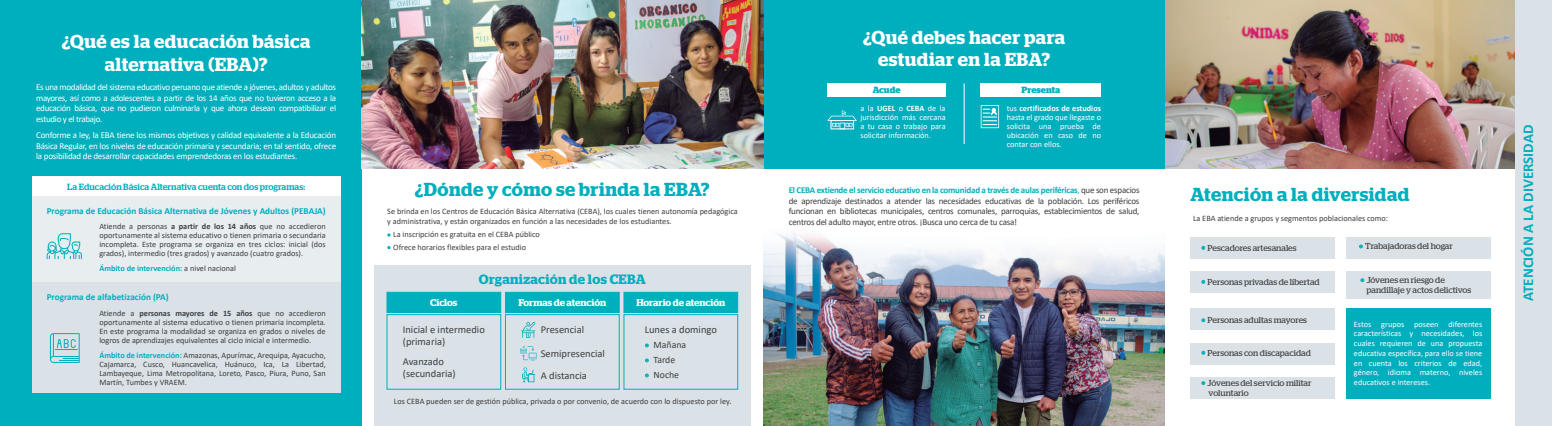
<style>
.page{position:relative;width:1552px;height:426px;background:#fff}
.page>*{position:absolute;margin:0;border:0;box-sizing:border-box;transform-origin:0 0}
.t1{font:600 18.75px/22.5px "Stag";letter-spacing:.025em;color:#fff;text-align:center}
.t2{font:600 18.75px "Stag";letter-spacing:.02em;color:#00afbd}
.t3{font:700 15px "Calibri";color:#00afbd}
.t4{font:600 13.5px "Stag";letter-spacing:.02em;color:#00afbd}
.t5{font:10.5px/12px "Calibri";color:#3e3e3f}
.t6{font:600 9.75px "Stag";letter-spacing:-.005em;color:#fff}
.t7{font:9.75px/15px "Calibri";color:#3e3e3f}
.t8{font:700 9.23px "Calibri";color:#00afbd}
.t9{font:9px/10.5px "Calibri";letter-spacing:-.035em;color:#fff;text-align:justify}
.t10{font:9px/10.5px "Calibri";letter-spacing:-.025em;color:#3e3e3f;text-align:justify}
.t11{font:500 9px "Stag";letter-spacing:-.005em;color:#00afbd}
.t12{font:700 9px "Stag";color:#00afbd}
.t13{font:8.62px/9.8px "Stag";color:#3e3e3f}
.t14{font:8.25px/9px "Calibri";color:#3e3e3f;text-align:justify}
.t15{font:8.25px/9px "Calibri";color:#fff;text-align:justify}
.t16{font:700 8.25px "Calibri";color:#00afbd}
.s1{font-weight:700}
.s2{font-weight:400;color:#3e3e3f}
.s3{font-weight:700;color:#00afbd}
.s4{font-size:9px;color:#00afbd}
.s5{color:#00afbd}
.s6{font-family:"Calibri";font-size:9px;color:#00afbd}
</style>
<div class="page">
<img style="left:764px;top:233px;width:401px;height:192px">
<div style="left:0;top:0;width:361px;height:425px;background:#00afbd"></div>
<div style="left:374px;top:265px;width:377px;height:160px;background:#dae2e7"></div>
<img style="left:1165px;top:0;width:351px;height:168px">
<div style="left:387px;top:314px;width:114px;height:75px;border:1px solid #00afbd"></div>
<div style="left:505px;top:314px;width:115px;height:75px;border:1px solid #00afbd"></div>
<div style="left:624px;top:314px;width:114px;height:75px;border:1px solid #00afbd"></div>
<div style="left:624px;top:291px;width:114px;height:21px;background:#00afbd;border:1px solid #00afbd"></div>
<svg style="left:645px;top:343px;width:4px;height:4px"></svg>
<svg style="left:645px;top:358px;width:4px;height:4px"></svg>
<svg style="left:645px;top:373px;width:4px;height:4px"></svg>
<div style="left:387px;top:291px;width:114px;height:21px;background:#00afbd;border:1px solid #00afbd"></div>
<div style="left:505px;top:291px;width:115px;height:21px;background:#00afbd;border:1px solid #00afbd"></div>
<svg style="left:521px;top:321px;width:14px;height:16px"></svg>
<svg style="left:520px;top:345px;width:17px;height:15px"></svg>
<svg style="left:522px;top:367px;width:13px;height:15px"></svg>
<div style="left:763px;top:0;width:402px;height:168px;background:#00afbd"></div>
<div style="left:1191px;top:237px;width:144px;height:21px;background:#dae2e7"></div>
<div style="left:1191px;top:271px;width:144px;height:21px;background:#dae2e7"></div>
<div style="left:1191px;top:308px;width:144px;height:21px;background:#dae2e7"></div>
<div style="left:1191px;top:342px;width:144px;height:21px;background:#dae2e7"></div>
<div style="left:1191px;top:377px;width:144px;height:21px;background:#dae2e7"></div>
<div style="left:1346px;top:237px;width:144px;height:21px;background:#dae2e7"></div>
<div style="left:1346px;top:271px;width:144px;height:28px;background:#dae2e7"></div>
<div style="left:1346px;top:308px;width:144px;height:90px;background:#00afbd"></div>
<svg style="left:1201px;top:245px;width:5px;height:5px"></svg>
<svg style="left:1201px;top:279px;width:5px;height:5px"></svg>
<svg style="left:1359px;top:244px;width:4px;height:4px"></svg>
<svg style="left:1201px;top:318px;width:5px;height:4px"></svg>
<svg style="left:1201px;top:350px;width:5px;height:4px"></svg>
<svg style="left:1201px;top:381px;width:5px;height:4px"></svg>
<svg style="left:1360px;top:278px;width:5px;height:4px"></svg>
<div style="left:32px;top:176px;width:308px;height:216px;background:#fff"></div>
<div style="left:32px;top:196px;width:308px;height:99px;background:#e8edf0"></div>
<div style="left:32px;top:282px;width:308px;height:110px;background:#dae2e7"></div>
<svg style="left:47px;top:233px;width:35px;height:26px"></svg>
<svg style="left:50px;top:333px;width:30px;height:29px"></svg>
<div style="left:828px;top:83px;width:118px;height:14px;background:#fff"></div>
<div style="left:981px;top:83px;width:120px;height:14px;background:#fff"></div>
<hr style="left:964px;top:83px;width:1px;height:61px;background:#fff">
<svg style="left:827px;top:110px;width:30px;height:19px"></svg>
<svg style="left:981px;top:105px;width:18px;height:23px"></svg>
<img style="left:361px;top:0;width:402px;height:168px">
<div style="left:1516px;top:0;width:36px;height:425px;background:#dae2e7"></div>
<h1 class="t1" style="left:62px;top:32px;width:250px">¿Qué es la educación básica alternativa (EBA)?</h1>
<p class="t9" style="left:36px;top:82px;width:302px">Es una modalidad del sistema educativo peruano que atiende a jóvenes, adultos y adultos mayores, así como a adolescentes a partir de los 14 años que no tuvieron acceso a la educación básica, que no pudieron culminarla y que ahora desean compatibilizar el estudio y el trabajo.</p>
<p class="t9" style="left:36px;top:130px;width:302px">Conforme a ley, la EBA tiene los mismos objetivos y calidad equivalente a la Educación Básica Regular, en los niveles de educación primaria y secundaria; en tal sentido, ofrece la posibilidad de desarrollar capacidades emprendedoras en los estudiantes.</p>
<p class="t11" style="left:67px;top:183px;width:240px">La Educación Básica Alternativa cuenta con dos programas:</p>
<p class="t8" style="left:47px;top:206px;width:281px">Programa de Educación Básica Alternativa de Jóvenes y Adultos (PEBAJA)</p>
<p class="t14" style="left:99px;top:222px;width:228px">Atiende a personas <span class="s1">a partir de los 14 años</span> que no accedieron oportunamente al sistema educativo o tienen primaria o secundaria incompleta. Este programa se organiza en tres ciclos: inicial (dos grados), intermedio (tres grados) y avanzado (cuatro grados).</p>
<p class="t16" style="left:99px;top:264px;width:138px">Ámbito de intervención: <span class="s2">a nivel nacional</span></p>
<p class="t8" style="left:47px;top:292px;width:124px">Programa de alfabetización (PA)</p>
<p class="t14" style="left:99px;top:308px;width:228px">Atiende a <span class="s1">personas mayores de 15 años</span> que no accedieron oportunamente al sistema educativo o tienen primaria incompleta.<br>En este programa la modalidad se organiza en grados o niveles de logros de aprendizajes equivalentes al ciclo inicial e intermedio.</p>
<p class="t14" style="left:99px;top:350px;width:228px"><span class="s3">Ámbito de intervención:</span> Amazonas, Apurímac, Arequipa, Ayacucho, Cajamarca, Cusco, Huancavelica, Huánuco, Ica, La Libertad, Lambayeque, Lima Metropolitana, Loreto, Pasco, Piura, Puno, San Martín, Tumbes y VRAEM.</p>
<h1 class="t2" style="left:415px;top:182px;width:296px">¿Dónde y cómo se brinda la EBA?</h1>
<p class="t14" style="left:387px;top:205px;width:352px;line-height:10.5px">Se brinda en los Centros de Educación Básica Alternativa (CEBA), los cuales tienen autonomía pedagógica y administrativa, y están organizados en función a las necesidades de los estudiantes.</p>
<p class="t14" style="left:393px;top:228px;width:148px;line-height:12.8px">La inscripción es gratuita en el CEBA público<br>Ofrece horarios flexibles para el estudio</p>
<h3 class="t4" style="left:479px;top:274px;width:168px">Organización de los CEBA</h3>
<p class="t6" style="left:636px;top:299px;width:90px">Horario de atención</p>
<p class="t7" style="left:645px;top:337px;width:43px"><span class="s4">ï</span> Mañana <span class="s4">ï</span> Tarde<br><span class="s4">ï</span> Noche</p>
<p class="t6" style="left:430px;top:299px;width:29px">Ciclos</p>
<p class="t5" style="left:403px;top:323px;width:84px">Inicial e intermedio (primaria)</p>
<p class="t5" style="left:403px;top:355px;width:54px">Avanzado (secundaria)</p>
<p class="t6" style="left:518px;top:299px;width:89px">Formas de atención</p>
<p class="t5" style="left:541px;top:323px;width:45px">Presencial</p>
<p class="t5" style="left:541px;top:341px;width:66px;line-height:22.4px">Semipresencial<br>A distancia</p>
<p class="t5" style="left:645px;top:323px;width:74px">Lunes a domingo</p>
<p class="t14" style="left:394px;top:396px;width:339px">Los CEBA pueden ser de gestión pública, privada o por convenio, de acuerdo con lo dispuesto por ley.</p>
<h1 class="t1" style="left:863px;top:27px;width:203px">¿Qué debes hacer para estudiar en la EBA?</h1>
<p class="t12" style="left:873px;top:85px;width:29px">Acude</p>
<p class="t15" style="left:860px;top:103px;width:87px">a la <span class="s1">UGEL</span> o <span class="s1">CEBA</span> de la jurisdicción más cercana a tu casa o trabajo para solicitar información.</p>
<p class="t12" style="left:1022px;top:85px;width:40px">Presenta</p>
<p class="t15" style="left:1007px;top:103px;width:96px">tus <span class="s1">certificados de estudios </span>hasta el grado que llegaste o solicita una prueba de ubicación en caso de no contar con ellos.</p>
<p class="t10" style="left:789px;top:184px;width:352px"><span class="s3">El CEBA extiende el servicio educativo en la comunidad a través de aulas periféricas</span><span class="s5">,</span> que son espacios de aprendizaje destinados a atender las necesidades educativas de la población. Los periféricos funcionan en bibliotecas municipales, centros comunales, parroquias, establecimientos de salud, centros del adulto mayor, entre otros. ¡Busca uno cerca de tu casa!</p>
<h1 class="t2" style="left:1191px;top:187px;width:220px">Atención a la diversidad</h1>
<p class="t14" style="left:1193px;top:214px;width:197px">La EBA atiende a grupos y segmentos poblacionales como:</p>
<p class="t13" style="left:1201px;top:243px;width:97px"><span class="s6">ï</span> Pescadores artesanales</p>
<p class="t13" style="left:1201px;top:277px;width:120px"><span class="s6">ï</span> Personas privadas de libertad</p>
<p class="t13" style="left:1201px;top:315px;width:107px"><span class="s6">ï</span> Personas adultas mayores</p>
<p class="t13" style="left:1201px;top:348px;width:111px"><span class="s6">ï</span> Personas con discapacidad</p>
<p class="t13" style="left:1209px;top:378px;width:104px;text-indent:-8px"><span class="s6">ï</span> Jóvenes del servicio militar voluntario</p>
<p class="t13" style="left:1359px;top:242px;width:96px"><span class="s6">ï</span> Trabajadoras del hogar</p>
<p class="t13" style="left:1366px;top:275px;width:106px;text-indent:-6px"><span class="s6">ï</span> Jóvenes en riesgo de pandillaje y actos delictivos</p>
<p class="t15" style="left:1354px;top:318px;width:130px;line-height:9.8px">Estos grupos poseen diferentes características y necesidades, los cuales requieren de una propuesta educativa específica, para ello se tiene en cuenta los criterios de edad, género, idioma materno, niveles educativos e intereses.</p>
<h2 class="t3" style="left:1521px;top:301px;width:177px;rotate:-90deg">ATENCIÓN A LA DIVERSIDAD</h2>
</div>
